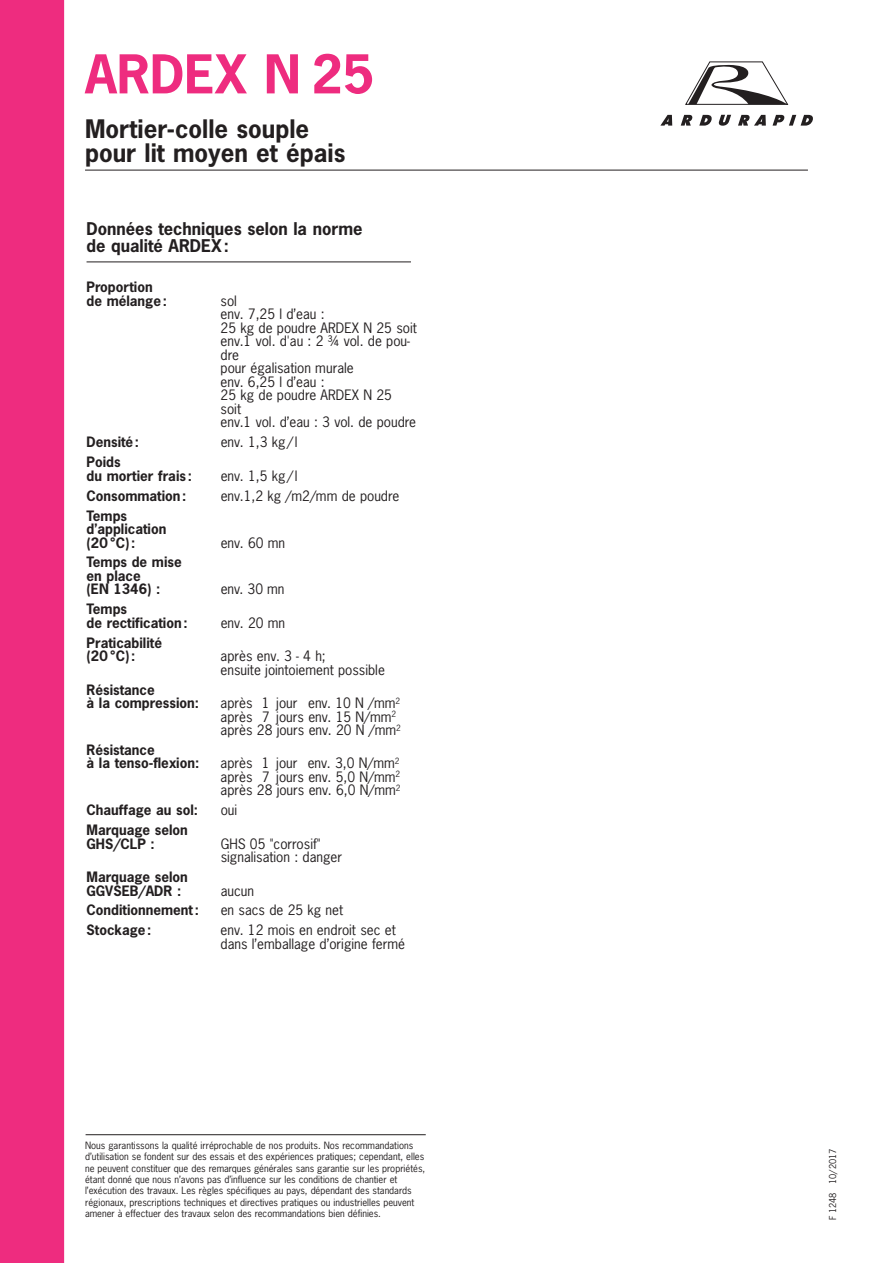
<style>
.page{position:relative;width:893px;height:1263px;background:#fff}
.page>*{position:absolute;margin:0;border:0;box-sizing:border-box;transform-origin:0 0}
.t1{font:700 50.25px "News Gothic";color:#ee2c7f}
.t2{font:700 24px/24px "News Gothic";color:#231f20}
.t3{font:700 16.5px/16.5px "News Gothic";color:#231f20}
.t4{font:13.5px/13.5px "News Gothic";color:#231f20}
.t5{font:700 13.5px/13.5px "News Gothic";color:#231f20}
.t6{font:9.45px/11.4px "News Gothic";color:#231f20}
.t7{font:9px "News Gothic";color:#231f20}
</style>
<div class="page">
<div style="left:0;top:0;width:64px;height:1263px;background:#ee2c7f"></div>
<hr style="left:87px;top:262px;width:324px;height:1px;background:#231f20">
<hr style="left:85px;top:170px;width:723px;height:1px;background:#231f20">
<svg style="left:738px;top:115px;width:28px;height:11px"></svg>
<svg style="left:772px;top:115px;width:41px;height:11px"></svg>
<svg style="left:681px;top:115px;width:12px;height:11px"></svg>
<svg style="left:718px;top:115px;width:13px;height:11px"></svg>
<svg style="left:660px;top:115px;width:12px;height:11px"></svg>
<svg style="left:699px;top:115px;width:13px;height:11px"></svg>
<svg style="left:685px;top:61px;width:104px;height:44px"></svg>
<hr style="left:86px;top:1134px;width:340px;height:1px;background:#231f20">
<h1 class="t1" style="left:85px;top:47px;width:290px">ARDEX N 25</h1>
<h2 class="t2" style="left:85px;top:117px;width:262px">Mortier-colle souple pour lit moyen et épais</h2>
<p class="t3" style="left:87px;top:221px;width:277px">Données techniques selon la norme de qualité ARDEX:</p>
<p class="t5" style="left:87px;top:281px;width:82px">Proportion de mélange:</p>
<p class="t4" style="left:221px;top:295px;width:198px">sol<br>env. 7,25 l d’eau :<br>25 kg de poudre ARDEX N 25 soit env.1 vol. d'au : 2 ¾ vol. de pou&shy;dre<br>pour égalisation murale<br>env. 6,25 l d’eau :<br>25 kg de poudre ARDEX N 25<br>soit<br>env.1 vol. d’eau : 3 vol. de poudre</p>
<p class="t5" style="left:87px;top:436px;width:54px">Densité:</p>
<p class="t4" style="left:221px;top:436px;width:78px">env. 1,3 kg/l</p>
<p class="t5" style="left:87px;top:456px;width:107px">Poids<br>du mortier frais:</p>
<p class="t4" style="left:221px;top:469px;width:78px">env. 1,5 kg/l</p>
<p class="t5" style="left:87px;top:489px;width:101px">Consommation:</p>
<p class="t4" style="left:221px;top:489px;width:180px">env.1,2 kg /m2/mm de poudre</p>
<p class="t5" style="left:87px;top:509px;width:81px">Temps d’application (20 °C):</p>
<p class="t4" style="left:221px;top:536px;width:66px">env. 60 mn</p>
<p class="t5" style="left:87px;top:556px;width:97px">Temps de mise en place<br>(EN 1346) :</p>
<p class="t5" style="left:87px;top:603px;width:103px">Temps<br>de rectification:</p>
<p class="t5" style="left:87px;top:636px;width:77px">Praticabilité (20 °C):</p>
<p class="t5" style="left:87px;top:683px;width:114px">Résistance<br>à la compression:</p>
<p class="t5" style="left:87px;top:743px;width:114px">Résistance<br>à la tenso-flexion:</p>
<p class="t4" style="left:221px;top:583px;width:65px">env. 30 mn</p>
<p class="t4" style="left:221px;top:616px;width:66px">env. 20 mn</p>
<p class="t4" style="left:221px;top:650px;width:166px">après env. 3 - 4 h;<br>ensuite jointoiement possible</p>
<p class="t4" style="left:221px;top:697px;width:182px">après 1 jour env. 10 N /mm<sup>2 </sup>après 7 jours env. 15 N/mm<sup>2 </sup>après 28 jours env. 20 N /mm<sup>2</sup></p>
<p class="t4" style="left:221px;top:757px;width:181px;text-align:justify">après 1 jour env. 3,0 N/mm<sup>2 </sup>après 7 jours env. 5,0 N/mm<sup>2 </sup>après 28 jours env. 6,0 N/mm<sup>2</sup></p>
<p class="t5" style="left:87px;top:804px;width:113px">Chauffage au sol:</p>
<p class="t4" style="left:221px;top:804px;width:18px">oui</p>
<p class="t5" style="left:87px;top:824px;width:103px">Marquage selon<br>GHS/CLP :</p>
<p class="t4" style="left:221px;top:837px;width:123px">GHS 05 "corrosif" signalisation : danger</p>
<p class="t5" style="left:87px;top:871px;width:103px">Marquage selon<br>GGVSEB/ADR :</p>
<p class="t4" style="left:221px;top:884px;width:35px">aucun</p>
<p class="t5" style="left:87px;top:904px;width:114px">Conditionnement:</p>
<p class="t4" style="left:221px;top:904px;width:124px">en sacs de 25 kg net</p>
<p class="t5" style="left:87px;top:924px;width:66px">Stockage:</p>
<p class="t4" style="left:221px;top:924px;width:186px">env. 12 mois en endroit sec et dans l’emballage d’origine fermé</p>
<p class="t6" style="left:85px;top:1140px;width:342px">Nous garantissons la qualité irréprochable de nos produits. Nos recommandations d’utilisation se fondent sur des essais et des expériences pratiques; cependant, elles ne peuvent constituer que des remarques générales sans garantie sur les propriétés, étant donné que nous n’avons pas d’influence sur les conditions de chantier et l’exécution des travaux. Les règles spécifiques au pays, dépendant des standards régionaux, prescriptions techniques et directives pratiques ou industrielles peuvent amener à effectuer des travaux selon des recommandations bien définies.</p>
<p class="t7" style="left:828px;top:1220px;width:74px;rotate:-90deg">F 1248 10/2017</p>
</div>
